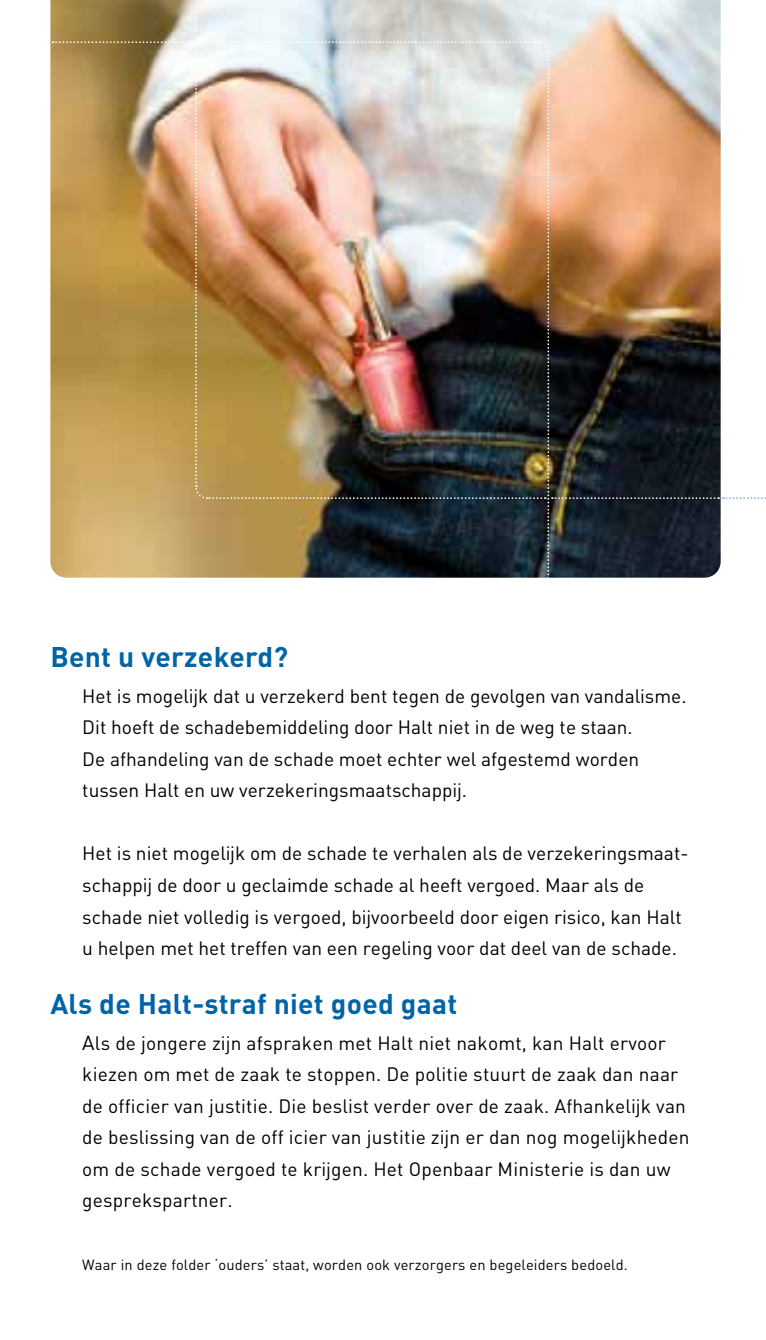
<style>
.page{position:relative;width:766px;height:1340px;background:#fff}
.page>*{position:absolute;margin:0;border:0;box-sizing:border-box;transform-origin:0 0}
.Kop{font:700 28.12px "DIN";letter-spacing:.01em;color:#0064a7}
.plat{font:19.12px/31.5px "DIN Pro";color:#000}
.plat-2{font:14.62px "DIN Pro";letter-spacing:.01em;color:#000}
.s1{font-size:20.25px}
</style>
<div class="page">
<img style="left:52px;top:0;width:714px;height:578px">
<h2 class="Kop" style="left:50px;top:638px;width:239px">Bent u verzekerd?</h2>
<p class="plat" style="left:82px;top:678px;width:605px">Het is mogelijk dat u verzekerd bent tegen de gevolgen van vandalisme.<br>Dit hoeft de schadebemiddeling door Halt niet in de weg te staan.<br>De afhandeling van de schade moet echter wel afgestemd worden tussen Halt en uw verzekeringsmaatschappij.</p>
<p class="plat" style="left:82px;top:836px;width:607px">Het is niet mogelijk om de schade te verhalen als de verzekeringsmaat&shy;schappij de door u geclaimde schade al heeft vergoed. Maar als de schade niet volledig is vergoed, bijvoorbeeld door eigen risico, kan Halt u helpen met het treffen van een regeling voor dat deel van de schade.</p>
<h2 class="Kop" style="left:50px;top:985px;width:408px">Als de Halt-straf niet goed gaat</h2>
<p class="plat" style="left:82px;top:1025px;width:608px"><span class="s1">A</span>ls de jongere zijn afspraken met Halt niet nakomt, kan Halt ervoor kiezen om met de zaak te stoppen. De politie stuurt de zaak dan naar de officier van justitie. Die beslist verder over de zaak. Afhankelijk van de beslissing van de off icier van justitie zijn er dan nog mogelijkheden om de schade vergoed te krijgen. Het Openbaar Ministerie is dan uw gesprekspartner.</p>
<p class="plat-2" style="left:82px;top:1253px;width:547px">Waar in deze folder ‘ouders’ staat, worden ook verzorgers en begeleiders bedoeld.</p>
</div>
